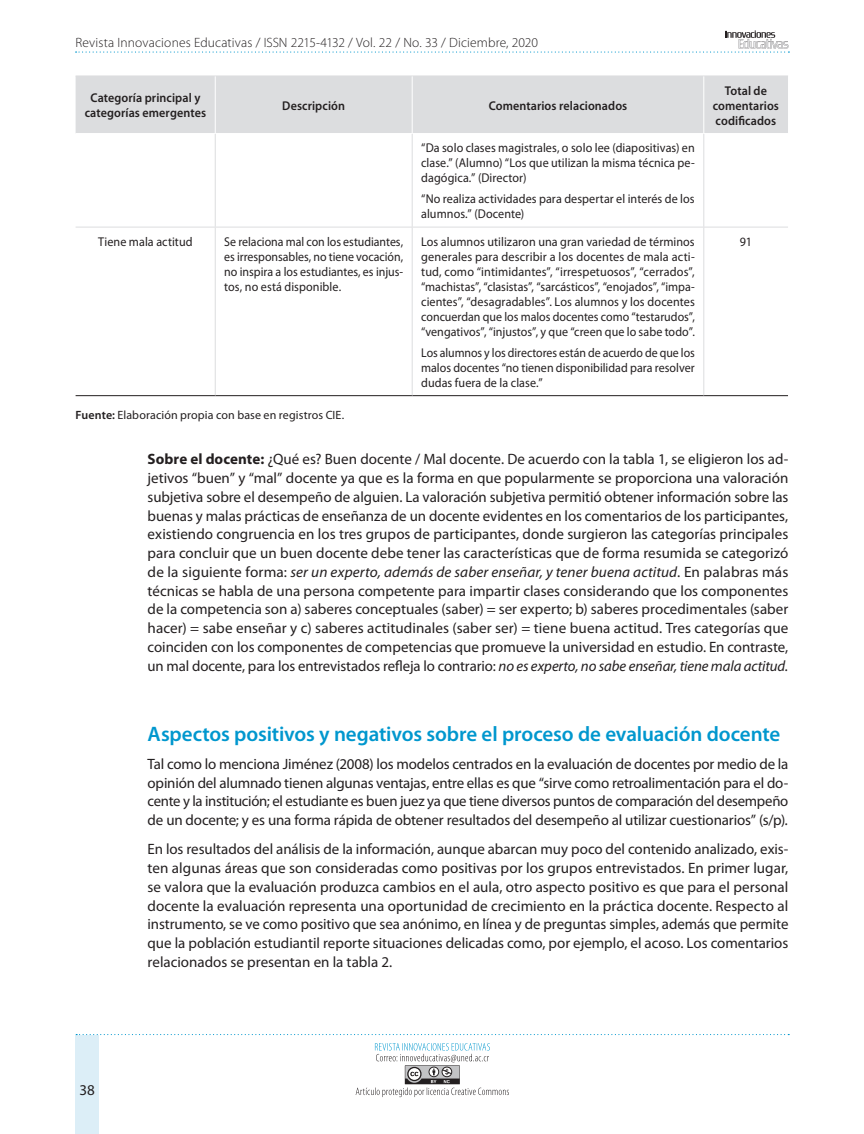
<style>
.page{position:relative;width:864px;height:1134px;background:#fff}
.page>*{position:absolute;margin:0;border:0;box-sizing:border-box;transform-origin:0 0}
.subtitulo_2{font:600 21px "Myriad Pro";letter-spacing:-.005em;color:#0097ce}
.texto_general{font:15px/18.8px "Myriad Pro";letter-spacing:-.005em;color:#231f20;text-align:justify}
.t1{font:300 13.5px "Myriad Pro";letter-spacing:.01em;color:#231f20}
.cuadro_texto{font:12.75px/15px "Myriad Pro";letter-spacing:.005em;color:#231f20;text-align:justify;scale:.95 1}
.cuadro_texto-2{font:12.75px/15px "Myriad Pro";letter-spacing:.005em;color:#231f20;text-align:justify;scale:.94 1}
.cuadro_texto-3{font:12.75px/15px "Myriad Pro";letter-spacing:.005em;color:#231f20;text-align:justify;scale:.93 1}
.cuadro_categoria{font:600 12.75px/15px "Myriad Pro";letter-spacing:.01em;color:#231f20;text-align:center;scale:.95 1}
.cuadro_fuente{font:12px "Myriad Pro";letter-spacing:.01em;color:#231f20}
.s1{font-weight:600}
.s2{font-weight:700}
.s3{font-style:italic}
</style>
<div class="page">
<div style="left:76px;top:1035px;width:23px;height:99px;background:#dceef7"></div>
<svg style="left:76px;top:1034px;width:713px;height:1px"></svg>
<svg style="left:356px;top:1043px;width:153px;height:54px"></svg>
<svg style="left:76px;top:31px;width:713px;height:22px"></svg>
<div style="left:76px;top:77px;width:712px;height:56px;background:#dcdddf"></div>
<hr style="left:76px;top:76px;width:139px;height:1px;background:#dcdddf">
<hr style="left:215px;top:76px;width:197px;height:1px;background:#dcdddf">
<hr style="left:412px;top:76px;width:292px;height:1px;background:#dcdddf">
<hr style="left:704px;top:76px;width:84px;height:1px;background:#dcdddf">
<hr style="left:215px;top:76px;width:1px;height:57px;background:#fff">
<hr style="left:412px;top:76px;width:1px;height:57px;background:#fff">
<hr style="left:703px;top:76px;width:1px;height:57px;background:#fff">
<hr style="left:76px;top:395px;width:139px;height:1px;background:#231f20">
<hr style="left:215px;top:395px;width:197px;height:1px;background:#231f20">
<hr style="left:412px;top:395px;width:292px;height:1px;background:#231f20">
<hr style="left:704px;top:395px;width:84px;height:1px;background:#231f20">
<hr style="left:215px;top:134px;width:1px;height:93px;background:#dcdddf">
<hr style="left:412px;top:134px;width:1px;height:93px;background:#dcdddf">
<hr style="left:703px;top:134px;width:1px;height:93px;background:#dcdddf">
<hr style="left:76px;top:227px;width:139px;height:1px;background:#dcdddf">
<hr style="left:215px;top:227px;width:197px;height:1px;background:#dcdddf">
<hr style="left:215px;top:227px;width:1px;height:168px;background:#dcdddf">
<hr style="left:412px;top:227px;width:292px;height:1px;background:#dcdddf">
<hr style="left:412px;top:227px;width:1px;height:168px;background:#dcdddf">
<hr style="left:704px;top:227px;width:84px;height:1px;background:#dcdddf">
<hr style="left:703px;top:227px;width:1px;height:168px;background:#dcdddf">
<p class="t1" style="left:76px;top:34px;width:464px">Revista Innovaciones Educativas / ISSN 2215-4132 / Vol. 22 / No. 33 / Diciembre, 2020</p>
<p class="cuadro_categoria" style="left:85px;top:90px;width:129px">Categoría principal y categorías emergentes</p>
<p class="cuadro_categoria" style="left:282px;top:97px;width:68px">Descripción</p>
<p class="cuadro_categoria" style="left:489px;top:97px;width:147px">Comentarios relacionados</p>
<p class="cuadro_texto" style="left:421px;top:140px;width:290px">“Da solo clases magistrales, o solo lee (diapositivas) en clase.” (Alumno) “Los que utilizan la misma técnica pe&shy;dagógica.” (Director)</p>
<p class="cuadro_texto" style="left:421px;top:191px;width:289px">“No realiza actividades para despertar el interés de los alumnos.” (Docente)</p>
<p class="cuadro_texto" style="left:98px;top:234px;width:101px">Tiene mala actitud</p>
<p class="cuadro_texto-2" style="left:224px;top:234px;width:192px">Se relaciona mal con los estudiantes, es irresponsables, no tiene vocación, no inspira a los estudiantes, es injus&shy;tos, no está disponible.</p>
<p class="cuadro_texto" style="left:421px;top:234px;width:290px">Los alumnos utilizaron una gran variedad de términos generales para describir a los docentes de mala acti&shy;tud, como “intimidantes”, “irrespetuosos”, “cerrados”, “machistas”, “clasistas”, “sarcásticos”, “enojados”, “impa&shy;cientes”, “desagradables”. Los alumnos y los docentes concuerdan que los malos docentes como “testarudos”, “vengativos”, “injustos”, y que “creen que lo sabe todo”.</p>
<p class="cuadro_texto-3" style="left:421px;top:345px;width:296px">Los alumnos y los directores están de acuerdo de que los malos docentes “no tienen disponibilidad para resolver dudas fuera de la clase.”</p>
<p class="cuadro_categoria" style="left:713px;top:82px;width:71px">Total de comentarios codificados</p>
<p class="cuadro_texto" style="left:740px;top:234px;width:14px">91</p>
<p class="cuadro_fuente" style="left:76px;top:407px;width:270px"><span class="s1">Fuente:</span> Elaboración propia con base en registros CIE.</p>
<p class="texto_general" style="left:148px;top:450px;width:642px"><span class="s2">Sobre el docente:</span> ¿Qué es? Buen docente / Mal docente. De acuerdo con la tabla 1, se eligieron los ad&shy;jetivos “buen” y “mal” docente ya que es la forma en que popularmente se proporciona una valoración subjetiva sobre el desempeño de alguien. La valoración subjetiva permitió obtener información sobre las buenas y malas prácticas de enseñanza de un docente evidentes en los comentarios de los participantes, existiendo congruencia en los tres grupos de participantes, donde surgieron las categorías principales para concluir que un buen docente debe tener las características que de forma resumida se categorizó de la siguiente forma: <span class="s3">ser un experto, además de saber enseñar, y tener buena actitud</span>. En palabras más técnicas se habla de una persona competente para impartir clases considerando que los componentes de la competencia son a) saberes conceptuales (saber) = ser experto; b) saberes procedimentales (saber hacer) = sabe enseñar y c) saberes actitudinales (saber ser) = tiene buena actitud. Tres categorías que coinciden con los componentes de competencias que promueve la universidad en estudio. En contraste, un mal docente, para los entrevistados refleja lo contrario: <span class="s3">no es experto, no sabe enseñar, tiene mala actitud.</span></p>
<p class="texto_general" style="left:80px;top:1081px;width:17px">38</p>
<p class="subtitulo_2" style="left:148px;top:721px;width:634px">Aspectos positivos y negativos sobre el proceso de evaluación docente</p>
<p class="texto_general" style="left:148px;top:754px;width:642px">Tal como lo menciona Jiménez (2008) los modelos centrados en la evaluación de docentes por medio de la opinión del alumnado tienen algunas ventajas, entre ellas es que “sirve como retroalimentación para el do&shy;cente y la institución; el estudiante es buen juez ya que tiene diversos puntos de comparación del desempeño de un docente; y es una forma rápida de obtener resultados del desempeño al utilizar cuestionarios” (s/p)<span class="s3">.</span></p>
<p class="texto_general" style="left:148px;top:840px;width:642px">En los resultados del análisis de la información, aunque abarcan muy poco del contenido analizado, exis&shy;ten algunas áreas que son consideradas como positivas por los grupos entrevistados. En primer lugar, se valora que la evaluación produzca cambios en el aula, otro aspecto positivo es que para el personal docente la evaluación representa una oportunidad de crecimiento en la práctica docente. Respecto al instrumento, se ve como positivo que sea anónimo, en línea y de preguntas simples, además que permite que la población estudiantil reporte situaciones delicadas como, por ejemplo, el acoso. Los comentarios relacionados se presentan en la tabla 2.</p>
</div>
